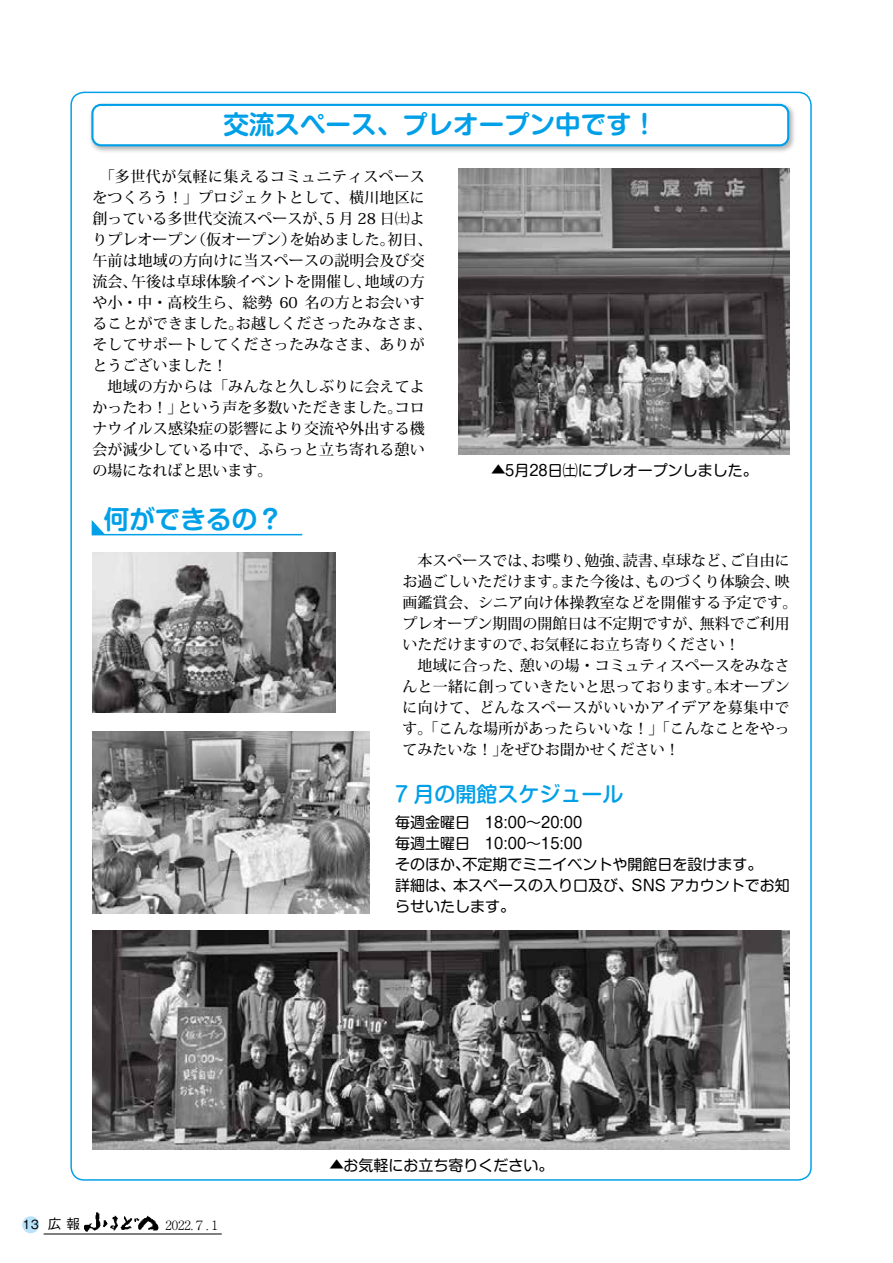
<style>
.page{position:relative;width:893px;height:1263px;background:#fff}
.page>*{position:absolute;margin:0;border:0;box-sizing:border-box;transform-origin:0 0}
.t1{font:700 25.65px "Shin M Go Pro De";color:#00a0e9}
.t2{font:700 25.5px "Shin M Go Pro De";color:#00a0e9}
.t3{font:500 21px "Shin M Go Pro";color:#00a0e9}
.t4{font:500 15px/21px "Koz Min Pr 6 N";color:#000}
.t5{font:15px/21px "Shin M Go Pro";color:#000}
.t6{font:500 15px "Koz Min Pr 6 N";letter-spacing:.035em;color:#000}
.t7{font:500 13.8px "Gothic BBB Pro";color:#000}
.t8{font:300 12.75px "Ryumin Pro";color:#000}
.t9{font:11.7px "Gothic MB101 Pro";color:#000}
.s1{font-size:25.65px}
</style>
<div class="page">
<hr style="left:44px;top:1234px;width:178px;height:1px;background:#000">
<img style="left:84px;top:1212px;width:75px;height:20px">
<div style="left:22px;top:1216px;width:17px;height:17px;background:#bae3f9;border-radius:50%"></div>
<img style="left:458px;top:168px;width:332px;height:286px">
<img style="left:92px;top:552px;width:243px;height:160px">
<img style="left:92px;top:731px;width:277px;height:182px">
<img style="left:92px;top:931px;width:698px;height:218px">
<img style="left:90px;top:103px;width:704px;height:49px">
<div style="left:92px;top:105px;width:696px;height:40px;background:#fff;border-radius:8px"></div>
<div style="left:91px;top:104px;width:698px;height:42px;border:2px solid #00a0e9;border-radius:8px"></div>
<svg style="left:91px;top:520px;width:212px;height:16px"></svg>
<p class="t2" style="left:223px;top:103px;width:435px"><span class="s1">交流</span>スペース、プレオープン中です!</p>
<p class="t6" style="left:92px;top:168px;width:334px">　「多世代が気軽に集えるコミュニティスペース</p>
<p class="t4" style="left:92px;top:187px;width:334px">をつくろう！」プロジェクトとして、横川地区に</p>
<p class="t4" style="left:92px;top:208px;width:334px">創っている多世代交流スペースが 5、月 28 日㈯よ</p>
<p class="t4" style="left:387px;top:229px;width:46px">初日、</p>
<p class="t4" style="left:92px;top:229px;width:106px">りプレオープン</p>
<p class="t4" style="left:92px;top:250px;width:334px">午前は地域の方向けに当スペースの説明会及び交</p>
<p class="t4" style="left:365px;top:271px;width:62px">地域の方</p>
<p class="t4" style="left:191px;top:229px;width:106px">（仮オープン）</p>
<p class="t4" style="left:290px;top:229px;width:107px">を始めました。</p>
<p class="t4" style="left:131px;top:271px;width:242px">午後は卓球体験イベントを開催し、</p>
<p class="t4" style="left:92px;top:271px;width:46px">流会、</p>
<p class="t4" style="left:305px;top:292px;width:121px">名の方とお会いす</p>
<p class="t4" style="left:236px;top:292px;width:198px;text-indent:-144px">や小・中・高校生ら、総勢<br>お越しくださったみなさま、</p>
<p class="t4" style="left:279px;top:292px;width:20px">60</p>
<p class="t4" style="left:92px;top:313px;width:152px">ることができました。</p>
<p class="t4" style="left:92px;top:334px;width:334px">そしてサポートしてくださったみなさま、ありが</p>
<p class="t4" style="left:92px;top:355px;width:136px">とうございました!</p>
<p class="t4" style="left:92px;top:376px;width:334px">　地域の方からは「みんなと久しぶりに会えてよ</p>
<p class="t4" style="left:395px;top:397px;width:31px">コロ</p>
<p class="t4" style="left:177px;top:397px;width:227px">という声を多数いただきました。</p>
<p class="t4" style="left:92px;top:397px;width:334px">かったわ！」<br>ナウイルス感染症の影響により交流や外出する機会が減少している中で、ふらっと立ち寄れる憩いの場になればと思います。</p>
<p class="t1" style="left:104px;top:499px;width:181px">何ができるの?</p>
<p class="t5" style="left:505px;top:458px;width:254px">5月28日㈯にプレオープンしました。</p>
<p class="t5" style="left:486px;top:477px;width:16px;rotate:-90deg">▶</p>
<p class="t4" style="left:730px;top:550px;width:61px">ご自由に</p>
<p class="t4" style="left:584px;top:550px;width:46px">勉強、</p>
<p class="t4" style="left:402px;top:550px;width:136px">　本スペースでは、</p>
<p class="t4" style="left:623px;top:550px;width:46px">読書、</p>
<p class="t4" style="left:531px;top:550px;width:61px">お喋り、</p>
<p class="t4" style="left:661px;top:550px;width:76px">卓球など、</p>
<p class="t4" style="left:402px;top:571px;width:166px">お過ごしいただけます。</p>
<p class="t4" style="left:402px;top:592px;width:396px">画鑑賞会、シニア向け体操教室などを開催する予定です。</p>
<p class="t4" style="left:700px;top:613px;width:91px">無料でご利用</p>
<p class="t4" style="left:645px;top:571px;width:136px">ものづくり体験会、</p>
<p class="t4" style="left:560px;top:571px;width:91px">また今後は、</p>
<p class="t4" style="left:775px;top:571px;width:16px">映</p>
<p class="t4" style="left:530px;top:613px;width:211px;text-indent:-128px">プレオープン期間の開館日は不定期ですが、<br>お気軽にお立ち寄りください!</p>
<p class="t4" style="left:520px;top:634px;width:271px;text-indent:-117px">いただけますので、<br>憩いの場・コミュティスペースをみなさ</p>
<p class="t4" style="left:402px;top:655px;width:121px">　地域に合った、</p>
<p class="t4" style="left:714px;top:676px;width:77px">本オープン</p>
<p class="t4" style="left:402px;top:676px;width:320px">んと一緒に創っていきたいと思っております。</p>
<p class="t6" style="left:402px;top:699px;width:389px">に向けて、どんなスペースがいいかアイデアを募集中で</p>
<p class="t4" style="left:402px;top:718px;width:389px">す。「こんな場所があったらいいな！」「こんなことをやっ</p>
<p class="t4" style="left:500px;top:739px;width:181px">をぜひお聞かせください!</p>
<p class="t4" style="left:402px;top:739px;width:106px">てみたいな！」</p>
<p class="t3" style="left:395px;top:776px;width:230px">7 月の開館スケジュール</p>
<p class="t5" style="left:395px;top:810px;width:76px">毎週金曜日</p>
<p class="t5" style="left:485px;top:810px;width:99px">18:00~20:00</p>
<p class="t5" style="left:463px;top:831px;width:301px;text-indent:-68px">毎週土曜日<br>不定期でミニイベントや開館日を設けます。</p>
<p class="t5" style="left:485px;top:831px;width:99px">10:00~15:00</p>
<p class="t5" style="left:395px;top:852px;width:396px">そのほか、<br>詳細は、本スペースの入り口及び、SNS アカウントでお知らせいたします。</p>
<p class="t9" style="left:23px;top:1215px;width:18px">13</p>
<p class="t7" style="left:48px;top:1213px;width:34px">広報</p>
<p class="t8" style="left:165px;top:1215px;width:57px">2022.７.１</p>
<p class="t5" style="left:344px;top:1153px;width:211px">お気軽にお立ち寄りください。</p>
<p class="t5" style="left:324px;top:1172px;width:17px;rotate:-90deg">▶</p>
</div>
